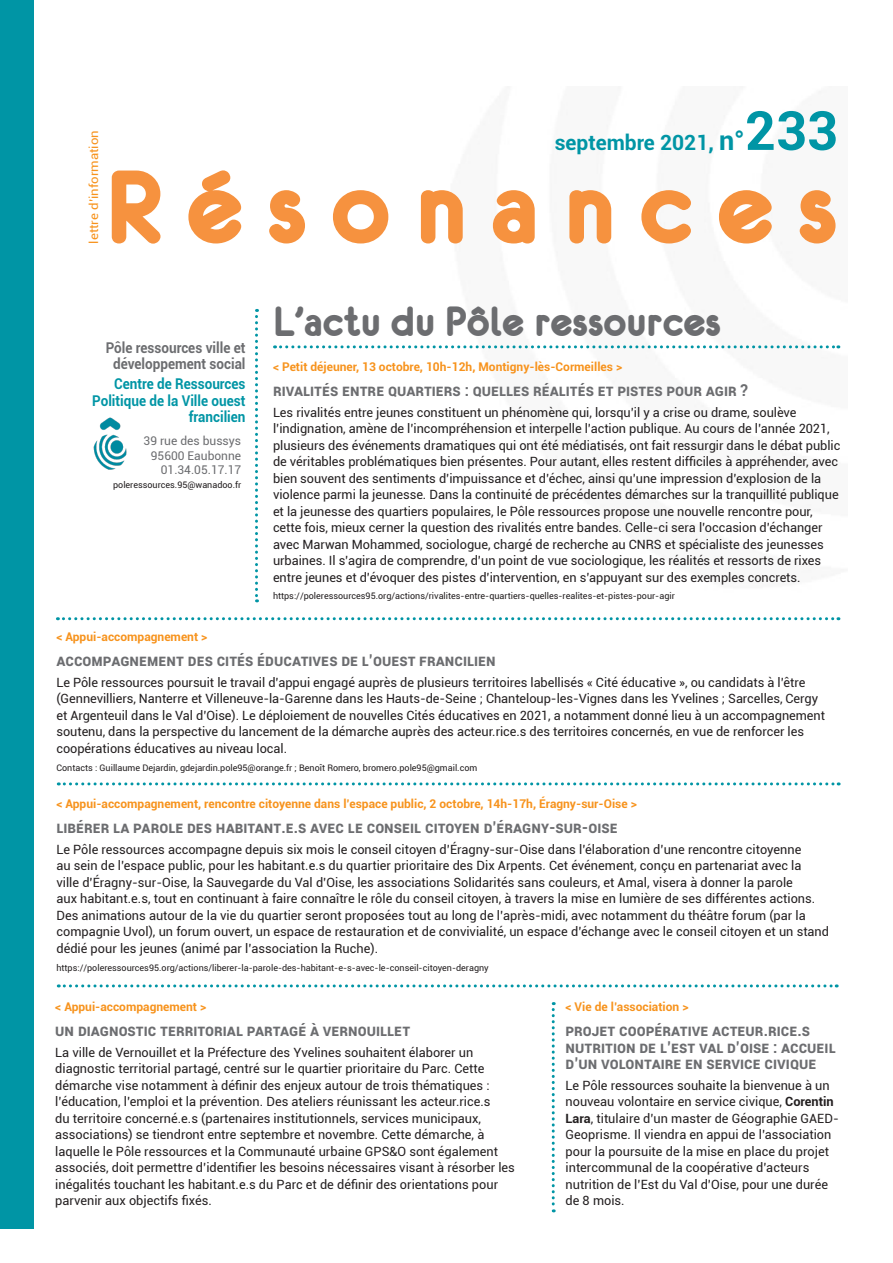
<style>
.page{position:relative;width:893px;height:1263px;background:#fff}
.page>*{position:absolute;margin:0;border:0;box-sizing:border-box;transform-origin:0 0}
.t1{font:112.5px "Eurofurencebold";letter-spacing:.2em;color:#f6923f;scale:1.04 1}
.t2{font:45px "Eurofurencebold";color:#6c6d70}
.t3{font:700 21px "Roboto";color:#0095a5}
.titres_articles{font:700 16.35px/16.5px "Roboto";color:#6c6d70;scale:.92 1}
.surtitres_articles{font:700 16.35px "Roboto";color:#6c6d70;scale:.92 1}
.t4{font:700 14.85px/16.2px "Roboto";color:#0095a5;text-align:right;scale:.91 1}
.t5{font:700 14.85px "Roboto";color:#6c6d70;scale:.91 1}
.texte{font:12.75px/16.5px "Roboto";letter-spacing:-.005em;color:#231f20}
.titres_articles-2{font:12.75px/16.5px "Roboto";color:#231f20}
.surtitres_articles-2{font:700 12px "Roboto";color:#f7931d}
.t6{font:12px "Roboto";color:#6c6d70}
.t7{font:12px "Roboto";color:#f7931d;scale:1.1 1}
.texte-2{font:9px "Roboto";color:#231f20}
.titres_articles-3{font:9px "Roboto";color:#231f20}
.s1{font-size:27px}
.s2{font-size:54px}
.s3{font-weight:700}
</style>
<div class="page">
<svg style="left:255px;top:309px;width:3px;height:293px"></svg>
<svg style="left:552px;top:1002px;width:3px;height:210px"></svg>
<svg style="left:275px;top:345px;width:564px;height:3px"></svg>
<div style="left:1px;top:0;width:33px;height:1229px;background:#0095a5"></div>
<img style="left:93px;top:417px;width:34px;height:53px">
<svg style="left:57px;top:617px;width:782px;height:3px"></svg>
<svg style="left:58px;top:782px;width:781px;height:3px"></svg>
<svg style="left:58px;top:984px;width:779px;height:3px"></svg>
<p class="t7" style="left:86px;top:244px;width:105px;rotate:-90deg">lettre d’information</p>
<p class="t3" style="left:555px;top:128px;width:284px">septembre 2021, <span class="s1">n°</span><span class="s2">233</span></p>
<p class="t1" style="left:105px;top:151px;width:706px">Résonances</p>
<p class="t2" style="left:273px;top:299px;width:450px">L’actu du Pôle ressources</p>
<p class="t5" style="left:106px;top:337px;width:155px">Pôle ressources ville et</p>
<p class="t5" style="left:113px;top:353px;width:147px">développement social</p>
<p class="t4" style="left:92px;top:375px;width:170px">Centre de Ressources<br>Politique de la Ville ouest francilien</p>
<p class="t6" style="left:144px;top:433px;width:99px">39 rue des bussys</p>
<p class="t6" style="left:151px;top:447px;width:92px">95600 Eaubonne</p>
<p class="t6" style="left:161px;top:461px;width:82px">01.34.05.17.17</p>
<p class="titres_articles-3" style="left:113px;top:478px;width:130px">poleressources.95@wanadoo.fr</p>
<p class="surtitres_articles-2" style="left:273px;top:358px;width:351px">&lt; Petit déjeuner, 13 octobre, 10h-12h, Montigny-lès-Cormeilles &gt;</p>
<p class="titres_articles" style="left:273px;top:381px;width:518px">Rivalités entre quartiers : quelles réalités et pistes pour agir ?</p>
<p class="texte" style="left:273px;top:403px;width:569px">Les rivalités entre jeunes constituent un phénomène qui, lorsqu’il y a crise ou drame, soulève l’indignation, amène de l’incompréhension et interpelle l’action publique. Au cours de l’année 2021, plusieurs des événements dramatiques qui ont été médiatisés, ont fait ressurgir dans le débat public de véritables problématiques bien présentes. Pour autant, elles restent difficiles à appréhender, avec bien souvent des sentiments d’impuissance et d’échec, ainsi qu’une impression d’explosion de la violence parmi la jeunesse. Dans la continuité de précédentes démarches sur la tranquillité publique et la jeunesse des quartiers populaires, le Pôle ressources propose une nouvelle rencontre pour, cette fois, mieux cerner la question des rivalités entre bandes. Celle-ci sera l’occasion d’échanger avec Marwan Mohammed, sociologue, chargé de recherche au CNRS et spécialiste des jeunesses urbaines. Il s’agira de comprendre, d’un point de vue sociologique, les réalités et ressorts de rixes entre jeunes et d’évoquer des pistes d’intervention, en s’appuyant sur des exemples concrets.</p>
<p class="texte-2" style="left:273px;top:590px;width:403px">https://poleressources95.org/actions/rivalites-entre-quartiers-quelles-realites-et-pistes-pour-agir</p>
<p class="surtitres_articles-2" style="left:56px;top:628px;width:152px">&lt; Appui-accompagnement &gt;</p>
<p class="titres_articles" style="left:56px;top:651px;width:479px">accompagnement des cités éducatives de l’ouest francilien</p>
<p class="texte" style="left:56px;top:674px;width:770px">Le Pôle ressources poursuit le travail d’appui engagé auprès de plusieurs territoires labellisés « Cité éducative », ou candidats à l’être (Gennevilliers, Nanterre et Villeneuve-la-Garenne dans les Hauts-de-Seine ; Chanteloup-les-Vignes dans les Yvelines ; Sarcelles, Cergy et Argenteuil dans le Val d’Oise). Le déploiement de nouvelles Cités éducatives en 2021, a notamment donné lieu à un accompagnement soutenu, dans la perspective du lancement de la démarche auprès des acteur.rice.s des territoires concernés, en vue de renforcer les coopérations éducatives au niveau local.</p>
<p class="texte-2" style="left:56px;top:761px;width:422px">Contacts : Guillaume Dejardin, gdejardin.pole95@orange.fr ; Benoît Romero, bromero.pole95@gmail.com</p>
<p class="surtitres_articles-2" style="left:56px;top:795px;width:582px">&lt; Appui-accompagnement, rencontre citoyenne dans l’espace public, 2 octobre, 14h-17h, Éragny-sur-Oise &gt;</p>
<p class="surtitres_articles" style="left:56px;top:816px;width:612px">libérer la parole des habitant.e.s avec le conseil citoyen d’éragny-sur-oise</p>
<p class="titres_articles-2" style="left:56px;top:840px;width:774px">Le Pôle ressources accompagne depuis six mois le conseil citoyen d’Éragny-sur-Oise dans l’élaboration d’une rencontre citoyenne<br>au sein de l’espace public, pour les habitant.e.s du quartier prioritaire des Dix Arpents. Cet événement, conçu en partenariat avec la<br>ville d’Éragny-sur-Oise, la Sauvegarde du Val d’Oise, les associations Solidarités sans couleurs, et Amal, visera à donner la parole<br>aux habitant.e.s, tout en continuant à faire connaître le rôle du conseil citoyen, à travers la mise en lumière de ses différentes actions.<br>Des animations autour de la vie du quartier seront proposées tout au long de l’après-midi, avec notamment du théâtre forum (par la compagnie Uvol), un forum ouvert, un espace de restauration et de convivialité, un espace d’échange avec le conseil citoyen et un stand dédié pour les jeunes (animé par l’association la Ruche).</p>
<p class="titres_articles-3" style="left:56px;top:961px;width:434px">https://poleressources95.org/actions/liberer-la-parole-des-habitant-e-s-avec-le-conseil-citoyen-deragny</p>
<p class="surtitres_articles-2" style="left:55px;top:998px;width:152px">&lt; Appui-accompagnement &gt;</p>
<p class="titres_articles" style="left:55px;top:1021px;width:387px">Un diagnostic territorial partagé à vernouillet</p>
<p class="texte" style="left:55px;top:1043px;width:461px">La ville de Vernouillet et la Préfecture des Yvelines souhaitent élaborer un diagnostic territorial partagé, centré sur le quartier prioritaire du Parc. Cette démarche vise notamment à définir des enjeux autour de trois thématiques : l’éducation, l’emploi et la prévention. Des ateliers réunissant les acteur.rice.s<br>du territoire concerné.e.s (partenaires institutionnels, services municipaux, associations) se tiendront entre septembre et novembre. Cette démarche, à laquelle le Pôle ressources et la Communauté urbaine GPS&amp;O sont également associés, doit permettre d’identifier les besoins nécessaires visant à résorber les inégalités touchant les habitant.e.s du Parc et de définir des orientations pour parvenir aux objectifs fixés.</p>
<p class="surtitres_articles-2" style="left:566px;top:998px;width:124px">&lt; Vie de l’association &gt;</p>
<p class="titres_articles" style="left:566px;top:1021px;width:267px">projet coopérative acteur.rice.s<br>NUTRITION</p>
<p class="titres_articles" style="left:566px;top:1038px;width:295px;text-indent:74px">DE L’est val d’oise : accueil d’un volontaire en service civique</p>
<p class="texte" style="left:566px;top:1076px;width:275px">Le Pôle ressources souhaite la bienvenue à un nouveau volontaire en service civique, <span class="s3">Corentin Lara</span>, titulaire d’un master de Géographie GAED-Geoprisme. Il viendra en appui de l’association pour la poursuite de la mise en place du projet intercommunal de la coopérative d’acteurs nutrition de l’Est du Val d’Oise, pour une durée de 8 mois.</p>
</div>
